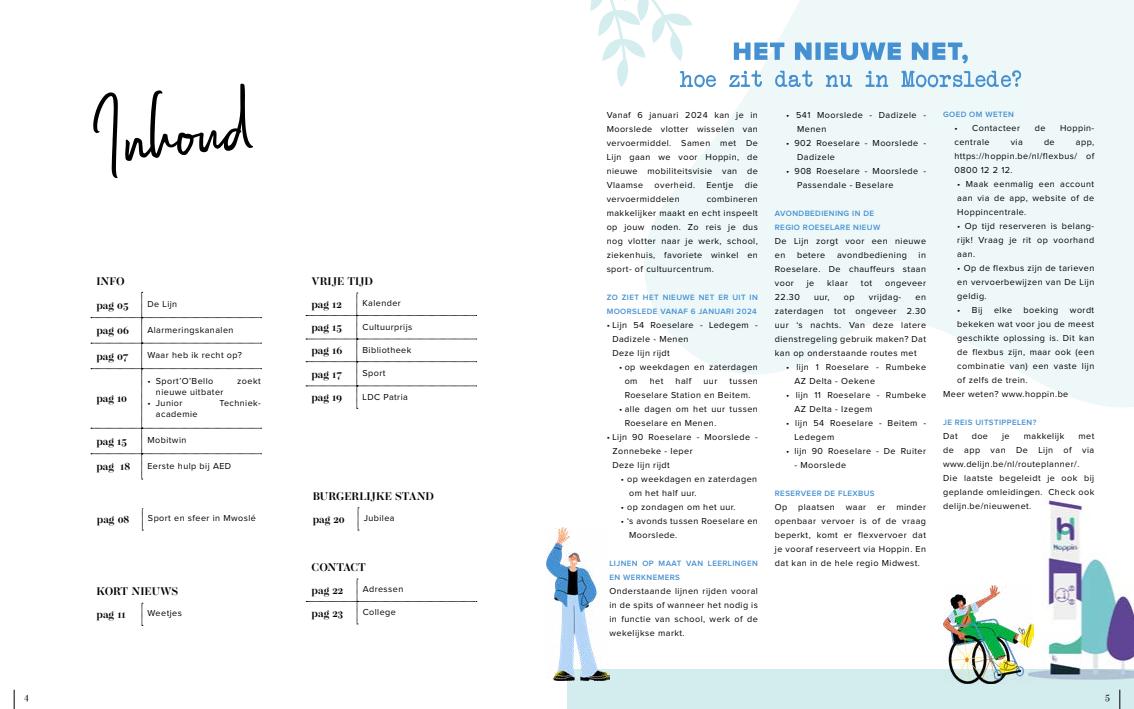
<style>
.page{position:relative;width:1134px;height:709px;background:#fff}
.page>*{position:absolute;margin:0;border:0;box-sizing:border-box;transform-origin:0 0}
.t1{font:74.4px "The Foreign";color:#000}
.t2{font:600 11px/22.7px "Operetta 12";color:#000}
.t3{font:10px "Operetta 8";color:#000}
.t4{font:9px/14px "Proxima Nova";letter-spacing:.05em;color:#000}
.t5{font:600 8px/14px "Proxima Nova";letter-spacing:.05em;color:#4590d1}
</style>
<div class="page">
<svg style="left:644px;top:0;width:490px;height:407px;fill:#eef8f9"></svg>
<div style="left:567px;top:669px;width:567px;height:40px;background:#d3edee"></div>
<img style="left:943px;top:585px;width:85px;height:99px">
<img style="left:546px;top:527px;width:63px;height:153px">
<img style="left:1028px;top:497px;width:106px;height:184px">
<svg style="left:142px;top:508px;width:1px;height:23px"></svg>
<svg style="left:358px;top:507px;width:1px;height:24px"></svg>
<svg style="left:91px;top:292px;width:171px;height:188px"></svg>
<svg style="left:306px;top:579px;width:171px;height:45px"></svg>
<svg style="left:306px;top:293px;width:171px;height:116px"></svg>
<svg style="left:142px;top:603px;width:1px;height:23px"></svg>
<svg style="left:590px;top:0;width:431px;height:87px"></svg>
<svg style="left:1119px;top:689px;width:1px;height:20px"></svg>
<svg style="left:14px;top:689px;width:1px;height:20px"></svg>
<h1 class="t1" style="left:92px;top:131px;width:160px;rotate:-6deg">Inhoud</h1>
<p class="t2" style="left:96px;top:269px;width:34px;line-height:24.1px">INFO pag 05</p>
<p class="t4" style="left:147px;top:297px;width:31px">De Lijn</p>
<p class="t2" style="left:96px;top:319px;width:34px">pag 06</p>
<p class="t4" style="left:147px;top:323px;width:88px">Alarmeringskanalen</p>
<p class="t2" style="left:96px;top:345px;width:34px">pag 07</p>
<p class="t4" style="left:147px;top:348px;width:96px">Waar heb ik recht op?</p>
<p class="t2" style="left:96px;top:387px;width:32px">pag 10</p>
<p class="t4" style="left:147px;top:374px;width:67px">• Sport’O’Bello</p>
<p class="t4" style="left:237px;top:374px;width:25px">zoekt</p>
<p class="t4" style="left:156px;top:385px;width:69px">nieuwe uitbater</p>
<p class="t4" style="left:147px;top:396px;width:37px">• Junior</p>
<p class="t4" style="left:219px;top:396px;width:43px">Techniek-</p>
<p class="t4" style="left:156px;top:407px;width:43px">academie</p>
<p class="t2" style="left:96px;top:430px;width:32px">pag 15</p>
<p class="t4" style="left:147px;top:433px;width:41px">Mobitwin</p>
<p class="t2" style="left:96px;top:455px;width:36px">pag 18</p>
<p class="t4" style="left:147px;top:459px;width:85px">Eerste hulp bij AED</p>
<p class="t2" style="left:97px;top:507px;width:34px">pag 08</p>
<p class="t4" style="left:148px;top:511px;width:110px">Sport en sfeer in Mwoslé</p>
<p class="t2" style="left:97px;top:580px;width:83px">KORT NIEUWS pag 11</p>
<p class="t4" style="left:148px;top:606px;width:36px">Weetjes</p>
<p class="t2" style="left:311px;top:270px;width:63px">VRIJE TIJD pag 12</p>
<p class="t4" style="left:362px;top:296px;width:40px">Kalender</p>
<p class="t2" style="left:311px;top:316px;width:32px">pag 15</p>
<p class="t4" style="left:362px;top:320px;width:51px">Cultuurprijs</p>
<p class="t2" style="left:311px;top:339px;width:33px">pag 16</p>
<p class="t4" style="left:362px;top:343px;width:50px">Bibliotheek</p>
<p class="t2" style="left:311px;top:362px;width:32px">pag 17</p>
<p class="t4" style="left:362px;top:366px;width:24px">Sport</p>
<p class="t2" style="left:311px;top:386px;width:32px">pag 19</p>
<p class="t4" style="left:362px;top:390px;width:47px">LDC Patria</p>
<p class="t2" style="left:313px;top:485px;width:123px">BURGERLIJKE STAND pag 20</p>
<p class="t4" style="left:364px;top:511px;width:32px">Jubilea</p>
<p class="t2" style="left:312px;top:556px;width:56px">CONTACT pag 22</p>
<p class="t4" style="left:363px;top:582px;width:42px">Adressen</p>
<p class="t2" style="left:312px;top:601px;width:33px">pag 23</p>
<p class="t4" style="left:363px;top:605px;width:35px">College</p>
<p class="t4" style="left:607px;top:108px;width:153px;text-align:justify">Vanaf 6 januari 2024 kan je in Moorslede vlotter wisselen van vervoermiddel. Samen met De Lijn gaan we voor Hoppin, de nieuwe mobiliteitsvisie van de Vlaamse overheid. Eentje die vervoermiddelen</p>
<p class="t4" style="left:607px;top:192px;width:153px;text-align:justify;text-indent:100px">combineren makkelijker maakt en echt inspeelt op jouw noden. Zo reis je dus nog vlotter naar je werk, school, ziekenhuis, favoriete winkel en sport- of cultuurcentrum.</p>
<p class="t5" style="left:607px;top:290px;width:153px">ZO ZIET HET NIEUWE NET ER UIT IN<br>MOORSLEDE VANAF 6 JANUARI 2024</p>
<p class="t4" style="left:612px;top:318px;width:147px;text-indent:-6px">• Lijn 54 Roeselare - Ledegem -<br>Dadizele - Menen<br>Deze lijn rijdt</p>
<p class="t4" style="left:625px;top:360px;width:135px;text-indent:-6px">• op weekdagen en zaterdagen om</p>
<p class="t4" style="left:650px;top:374px;width:15px">het</p>
<p class="t4" style="left:676px;top:374px;width:17px">half</p>
<p class="t4" style="left:703px;top:374px;width:15px">uur</p>
<p class="t4" style="left:625px;top:374px;width:135px;text-indent:105px">tussen<br>Roeselare Station en Beitem.</p>
<p class="t4" style="left:625px;top:402px;width:135px;text-indent:-6px">• alle dagen om het uur tussen<br>Roeselare en Menen.</p>
<p class="t4" style="left:612px;top:430px;width:147px;text-indent:-6px">• Lijn 90 Roeselare - Moorslede -<br>Zonnebeke - Ieper<br>Deze lijn rijdt</p>
<p class="t4" style="left:629px;top:472px;width:129px;text-indent:-8px">• op weekdagen en zaterdagen om het half uur.</p>
<p class="t4" style="left:621px;top:500px;width:116px">• op zondagen om het uur.</p>
<p class="t4" style="left:629px;top:514px;width:130px;text-indent:-8px">• ‘s avonds tussen Roeselare en<br>Moorslede.</p>
<p class="t5" style="left:609px;top:556px;width:150px">LIJNEN OP MAAT VAN LEERLINGEN<br>EN WERKNEMERS</p>
<p class="t4" style="left:609px;top:584px;width:150px;text-align:justify">Onderstaande lijnen rijden vooral in de spits of wanneer het nodig is in functie van school, werk of de wekelijkse markt.</p>
<p class="t4" style="left:797px;top:108px;width:130px;text-indent:-11px">• 541 Moorslede - Dadizele -<br>Menen</p>
<p class="t4" style="left:797px;top:136px;width:130px;text-indent:-11px">• 902 Roeselare - Moorslede -<br>Dadizele</p>
<p class="t4" style="left:797px;top:164px;width:130px;text-indent:-11px">• 908 Roeselare - Moorslede -<br>Passendale - Beselare</p>
<p class="t5" style="left:775px;top:206px;width:107px">AVONDBEDIENING IN DE<br>REGIO ROESELARE NIEUW</p>
<p class="t4" style="left:775px;top:234px;width:153px">De Lijn zorgt voor een nieuwe en</p>
<p class="t4" style="left:797px;top:248px;width:30px">betere</p>
<p class="t4" style="left:837px;top:248px;width:71px">avondbediening</p>
<p class="t4" style="left:775px;top:248px;width:153px;text-align:justify;text-indent:144px">in Roeselare. De chauffeurs staan voor</p>
<p class="t4" style="left:807px;top:276px;width:9px">je</p>
<p class="t4" style="left:827px;top:276px;width:22px">klaar</p>
<p class="t4" style="left:861px;top:276px;width:13px">tot</p>
<p class="t4" style="left:885px;top:276px;width:43px">ongeveer</p>
<p class="t4" style="left:775px;top:290px;width:26px">22.30</p>
<p class="t4" style="left:814px;top:290px;width:17px">uur,</p>
<p class="t4" style="left:844px;top:290px;width:12px">op</p>
<p class="t4" style="left:869px;top:290px;width:34px">vrijdag-</p>
<p class="t4" style="left:775px;top:290px;width:153px;text-align:justify;text-indent:141px">en zaterdagen tot ongeveer 2.30 uur ‘s nachts. Van deze latere dienstregeling gebruik maken? Dat kan op onderstaande routes met</p>
<p class="t4" style="left:794px;top:360px;width:133px;text-indent:-8px">• lijn 1 Roeselare - Rumbeke<br>AZ Delta - Oekene</p>
<p class="t4" style="left:794px;top:388px;width:133px;text-indent:-8px">• lijn 11 Roeselare - Rumbeke<br>AZ Delta - Izegem</p>
<p class="t4" style="left:794px;top:416px;width:133px;text-indent:-8px">• lijn 54 Roeselare - Beitem -<br>Ledegem</p>
<p class="t4" style="left:786px;top:444px;width:141px">• lijn 90 Roeselare - De Ruiter</p>
<p class="t4" style="left:794px;top:458px;width:53px">- Moorslede</p>
<p class="t5" style="left:775px;top:486px;width:101px">RESERVEER DE FLEXBUS</p>
<p class="t4" style="left:775px;top:500px;width:153px;text-align:justify">Op plaatsen waar er minder openbaar vervoer is of de vraag beperkt, komt er flexvervoer dat je vooraf reserveert via Hoppin. En dat kan in de hele regio Midwest.</p>
<p class="t5" style="left:943px;top:107px;width:72px">GOED OM WETEN</p>
<p class="t4" style="left:954px;top:121px;width:67px">• Contacteer</p>
<p class="t4" style="left:1035px;top:121px;width:12px">de</p>
<p class="t4" style="left:1060px;top:121px;width:36px">Hoppin-</p>
<p class="t4" style="left:954px;top:135px;width:37px">centrale</p>
<p class="t4" style="left:1011px;top:135px;width:14px">via</p>
<p class="t4" style="left:1044px;top:135px;width:12px">de</p>
<p class="t4" style="left:954px;top:135px;width:141px;text-align:justify;text-indent:121px">app, https://hoppin.be/nl/flexbus/ of 0800 12 2 12.</p>
<p class="t4" style="left:957px;top:177px;width:139px;text-align:justify">• Maak eenmalig een account aan via de app, website of de Hoppincentrale.</p>
<p class="t4" style="left:957px;top:219px;width:139px;text-align:justify">• Op tijd reserveren is belang&shy;rijk! Vraag je rit op voorhand aan.</p>
<p class="t4" style="left:957px;top:261px;width:139px;text-align:justify">• Op de flexbus zijn de tarieven en vervoerbewijzen van De Lijn geldig.</p>
<p class="t4" style="left:957px;top:303px;width:27px">• Bij</p>
<p class="t4" style="left:994px;top:303px;width:20px">elke</p>
<p class="t4" style="left:1023px;top:303px;width:36px">boeking</p>
<p class="t4" style="left:1070px;top:303px;width:26px">wordt</p>
<p class="t4" style="left:957px;top:317px;width:138px">bekeken wat voor jou de meest</p>
<p class="t4" style="left:957px;top:331px;width:139px">geschikte oplossing is. Dit kan</p>
<p class="t4" style="left:957px;top:345px;width:139px">de flexbus zijn, maar ook (een</p>
<p class="t4" style="left:957px;top:359px;width:139px">combinatie van) een vaste lijn</p>
<p class="t4" style="left:957px;top:373px;width:72px">of zelfs de trein.</p>
<p class="t4" style="left:943px;top:387px;width:127px">Meer weten? www.hoppin.be</p>
<p class="t5" style="left:943px;top:415px;width:95px">JE REIS UITSTIPPELEN?</p>
<p class="t4" style="left:943px;top:429px;width:16px">Dat</p>
<p class="t4" style="left:972px;top:429px;width:18px">doe</p>
<p class="t4" style="left:1002px;top:429px;width:9px">je</p>
<p class="t4" style="left:1024px;top:429px;width:42px">makkelijk</p>
<p class="t4" style="left:943px;top:429px;width:153px;text-indent:135px">met de app van De Lijn of via www.delijn.be/nl/routeplanner/.<br>Die laatste begeleidt je ook bij geplande omleidingen. Check ook delijn.be/nieuwenet.</p>
<p class="t3" style="left:24px;top:691px;width:7px">4</p>
<p class="t3" style="left:1105px;top:691px;width:6px">5</p>
</div>
